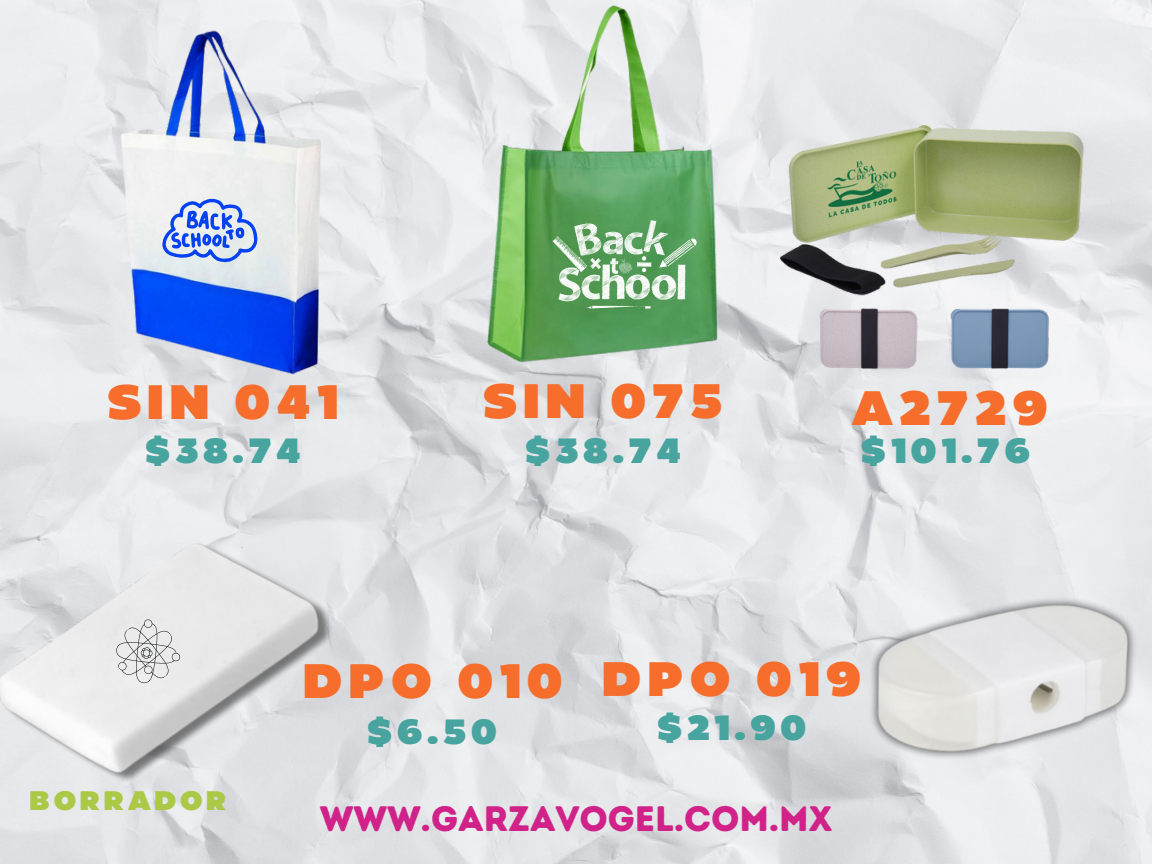
<style>
.page{position:relative;width:1152px;height:864px;background:#fff}
.page>*{position:absolute;margin:0;border:0;box-sizing:border-box;transform-origin:0 0}
.t1{font:48.3px "Monami";letter-spacing:.1em;color:#f66d2c}
.t2{font:35.4px "Intro Rust Base";color:#d02288}
.t3{font:34.95px "Monami";letter-spacing:.1em;color:#47a49f}
.t4{font:26.7px "Monami";letter-spacing:.1em;color:#abc946}
</style>
<div class="page">
<img style="left:0;top:0;width:1152px;height:864px">
<img style="left:88px;top:29px;width:269px;height:346px">
<img style="left:415px;top:0;width:393px;height:384px">
<img style="left:769px;top:111px;width:330px;height:263px">
<img style="left:0;top:455px;width:415px;height:409px">
<img style="left:818px;top:494px;width:334px;height:370px">
<svg style="left:553px;top:220px;width:143px;height:89px;background:#85b787"></svg>
<svg style="left:160px;top:190px;width:104px;height:83px"></svg>
<svg style="left:103px;top:610px;width:86px;height:86px;background:#e0e0e0"></svg>
<h1 class="t1" style="left:107px;top:380px;width:233px">SIN 041</h1>
<h1 class="t3" style="left:144px;top:436px;width:158px">$38.74</h1>
<h2 class="t1" style="left:483px;top:380px;width:242px">SIN 075</h2>
<h2 class="t3" style="left:525px;top:435px;width:158px">$38.74</h2>
<h2 class="t1" style="left:851px;top:386px;width:199px">A2729</h2>
<p class="t3" style="left:860px;top:435px;width:172px">$101.76</p>
<h1 class="t4" style="left:29px;top:788px;width:199px">BORRADOR</h1>
<p class="t1" style="left:303px;top:659px;width:262px">DPO 010</p>
<p class="t3" style="left:366px;top:716px;width:132px">$6.50</p>
<p class="t1" style="left:601px;top:657px;width:262px">DPO 019</p>
<h1 class="t3" style="left:656px;top:712px;width:152px">$21.90</h1>
<h1 class="t2" style="left:320px;top:797px;width:514px">WWW.GARZAVOGEL.COM.MX</h1>
</div>
